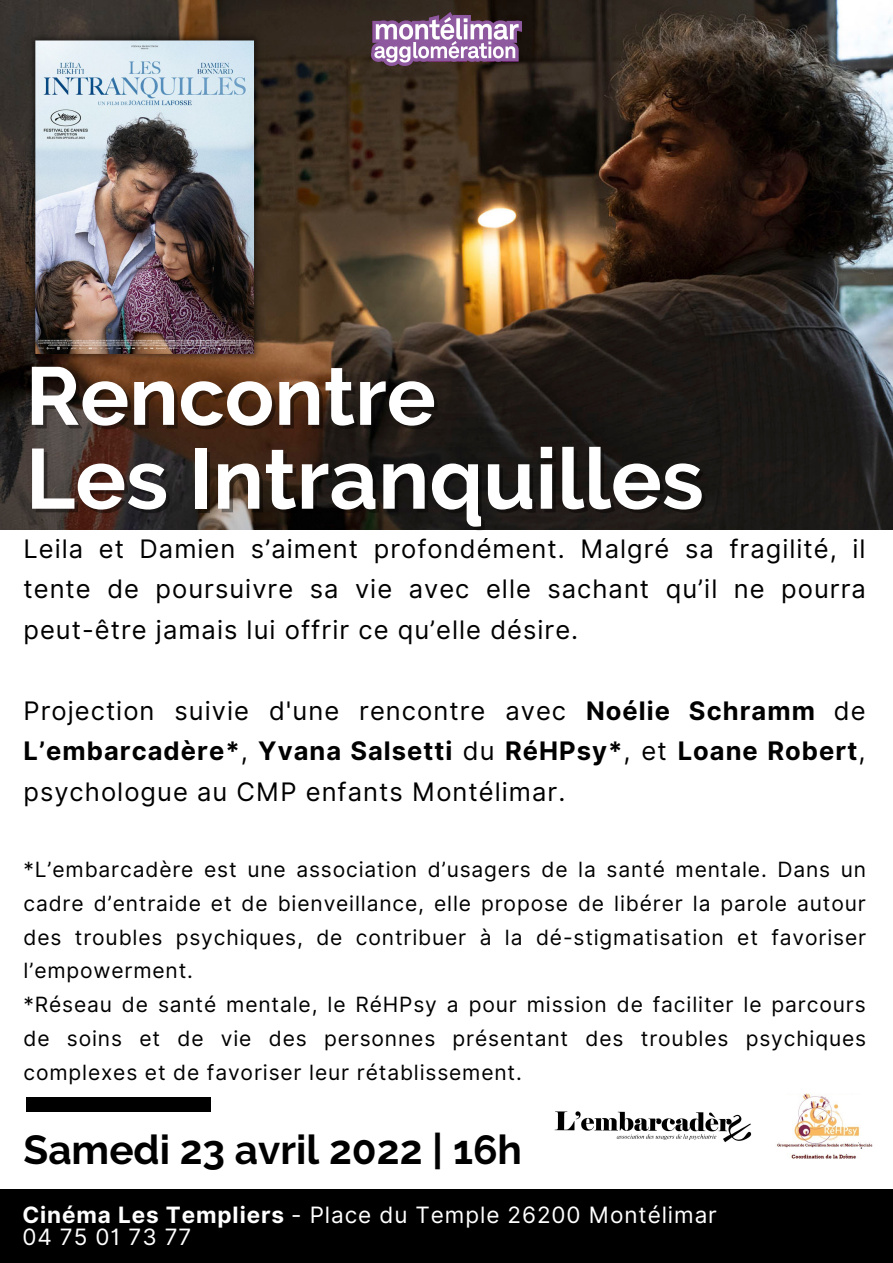
<style>
.page{position:relative;width:893px;height:1263px;background:#fff}
.page>*{position:absolute;margin:0;border:0;box-sizing:border-box;transform-origin:0 0}
.t1{font:700 84.75px "Raleway";color:#fff}
.t2{font:700 81.75px "Raleway";color:#fff}
.t3{font:700 40.5px "Raleway";color:#000}
.t4{font:25.5px/40.5px "Inter";letter-spacing:.04em;color:#000;text-align:justify}
.t5{font:22.5px "Inter";letter-spacing:.04em;color:#fff}
.t6{font:21px/33.8px "Inter";letter-spacing:.04em;color:#000;text-align:justify}
.s1{font-weight:700}
</style>
<div class="page">
<img style="left:0;top:0;width:893px;height:529px">
<div style="left:0;top:1189px;width:893px;height:74px;background:#000"></div>
<img style="left:554px;top:1111px;width:198px;height:32px">
<div style="left:26px;top:1097px;width:184px;height:14px;background:#000"></div>
<img style="left:372px;top:13px;width:149px;height:53px">
<img style="left:26px;top:29px;width:237px;height:335px">
<img style="left:777px;top:1093px;width:96px;height:65px">
<p class="t2" style="left:26px;top:348px;width:411px">Rencontre</p>
<p class="t1" style="left:26px;top:429px;width:679px">Les Intranquilles</p>
<p class="t4" style="left:24px;top:528px;width:844px">Leila et Damien s’aiment profondément. Malgré sa fragilité, il tente de poursuivre sa vie avec elle sachant qu’il ne pourra peut-être jamais lui offrir ce qu’elle désire.</p>
<p class="t4" style="left:24px;top:690px;width:843px">Projection suivie d'une rencontre avec <span class="s1">Noélie Schramm</span> de <span class="s1">L’embarcadère*</span>, <span class="s1">Yvana Salsetti</span> du <span class="s1">RéHPsy*</span>, et <span class="s1">Loane Robert</span>, psychologue au CMP enfants Montélimar.</p>
<p class="t6" style="left:24px;top:852px;width:844px">*L’embarcadère est une association d’usagers de la santé mentale. Dans un cadre d’entraide et de bienveillance, elle propose de libérer la parole autour des troubles psychiques, de contribuer à la dé-stigmatisation et favoriser l’empowerment.</p>
<p class="t6" style="left:24px;top:987px;width:844px">*Réseau de santé mentale, le RéHPsy a pour mission de faciliter le parcours de soins et de vie des personnes présentant des troubles psychiques complexes et de favoriser leur rétablissement.</p>
<p class="t3" style="left:24px;top:1126px;width:500px">Samedi 23 avril 2022 | 16h</p>
<p class="t5" style="left:22px;top:1201px;width:696px"><span class="s1">Cinéma Les Templiers</span> - Place du Temple 26200 Montélimar</p>
<p class="t5" style="left:22px;top:1223px;width:170px">04 75 01 73 77</p>
</div>
